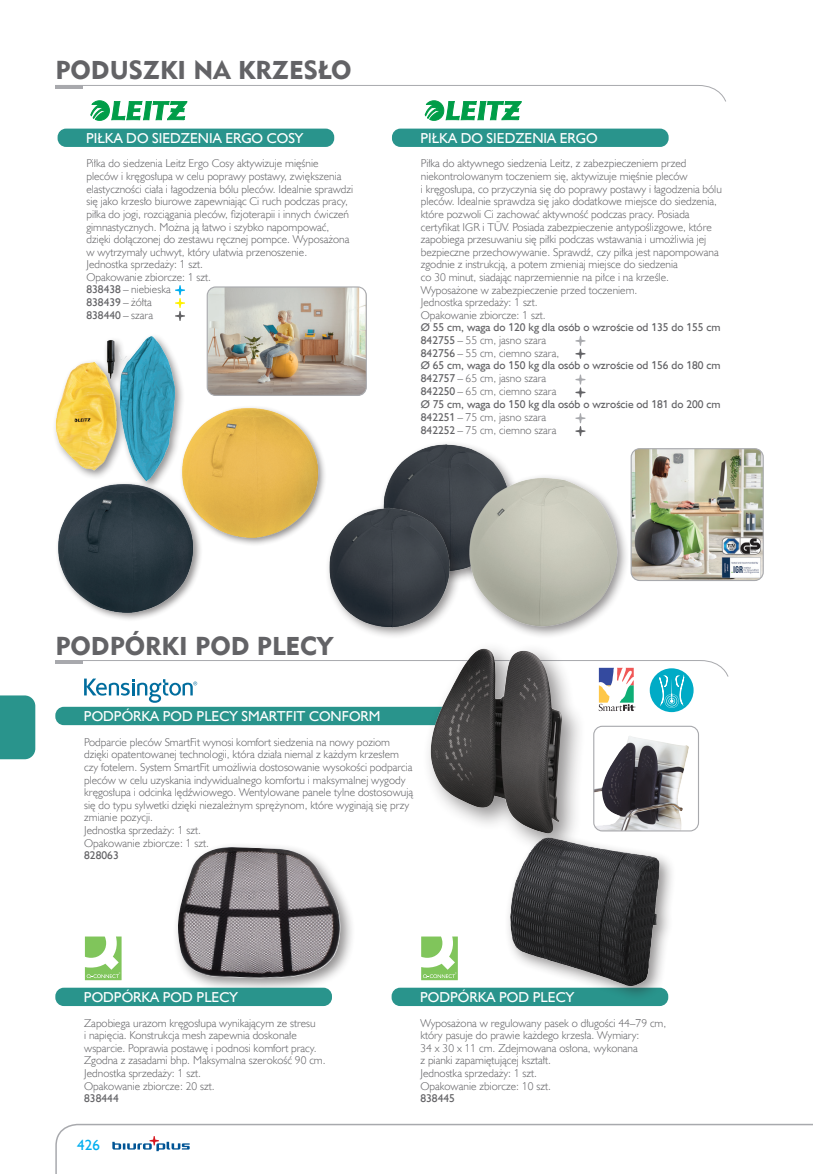
<style>
.page{position:relative;width:813px;height:1174px;background:#fff}
.page>*{position:absolute;margin:0;border:0;box-sizing:border-box;transform-origin:0 0}
.Rozdziały_nie_do_spisu{font:25.65px "Geometric 415 Blk EU";color:#636366}
.SPIS_TRŚCI_OK{font:25.65px "Geometric 415 Blk EU";color:#636366}
.t1{font:15px "Humanst 521 EU";color:#00aeef}
.Nazwa_modułu_A{font:14.4px "Humanst 521 EU";color:#fff}
.opis_produktów{font:11.4px/12.6px "Humanst 521 Lt EU";color:#636366}
.opis_produktów-2{font:11.4px "Humanst 521 EU";color:#636366}
.s1{font-family:"Humanst 521 EU"}
.s2{font-family:"Humanst 521 Lt EU"}
</style>
<div class="page">
<svg style="left:55px;top:1123px;width:757px;height:51px"></svg>
<svg style="left:112px;top:1136px;width:77px;height:15px"></svg>
<div style="left:0;top:695px;width:35px;height:64px;background:#29948c"></div>
<div style="left:58px;top:129px;width:276px;height:18px;background:#29948c;border-radius:9px"></div>
<svg style="left:175px;top:285px;width:10px;height:36px"></svg>
<img style="left:208px;top:287px;width:158px;height:108px">
<div style="left:206px;top:286px;width:160px;height:110px;border:1px solid #a8a9ad;border-radius:9px"></div>
<div style="left:55px;top:481px;width:147px;height:141px;background:#231f20;opacity:.5"></div>
<img style="left:55px;top:491px;width:142px;height:125px">
<div style="left:179px;top:405px;width:148px;height:141px;background:#231f20;opacity:.5"></div>
<img style="left:179px;top:406px;width:142px;height:134px">
<div style="left:52px;top:333px;width:133px;height:158px;background:#231f20;opacity:.5"></div>
<img style="left:52px;top:333px;width:125px;height:150px">
<div style="left:392px;top:129px;width:276px;height:18px;background:#29948c;border-radius:9px"></div>
<svg style="left:575px;top:336px;width:10px;height:23px"></svg>
<svg style="left:575px;top:374px;width:10px;height:23px"></svg>
<svg style="left:575px;top:413px;width:10px;height:23px"></svg>
<svg style="left:55px;top:85px;width:671px;height:36px"></svg>
<img style="left:632px;top:449px;width:130px;height:131px">
<div style="left:630px;top:448px;width:133px;height:133px;border:1px solid #a8a9ad;border-radius:9px"></div>
<img style="left:383px;top:443px;width:125px;height:131px">
<div style="left:325px;top:504px;width:136px;height:136px;background:#231f20;opacity:.5"></div>
<img style="left:327px;top:506px;width:125px;height:125px">
<div style="left:464px;top:473px;width:165px;height:166px;background:#231f20;opacity:.5"></div>
<img style="left:464px;top:472px;width:159px;height:159px">
<img style="left:593px;top:736px;width:95px;height:93px">
<div style="left:593px;top:725px;width:105px;height:106px;border:1px solid #a8a9ad;border-radius:9px"></div>
<svg style="left:55px;top:660px;width:673px;height:51px"></svg>
<div style="left:55px;top:707px;width:404px;height:18px;background:#29948c;border-radius:9px"></div>
<div style="left:172px;top:841px;width:183px;height:152px;background:#231f20;opacity:.5"></div>
<img style="left:177px;top:847px;width:169px;height:135px">
<div style="left:55px;top:987px;width:277px;height:19px;background:#29948c;border-radius:9px"></div>
<div style="left:391px;top:987px;width:277px;height:19px;background:#29948c;border-radius:9px"></div>
<svg style="left:85px;top:936px;width:36px;height:44px"></svg>
<svg style="left:421px;top:936px;width:36px;height:44px"></svg>
<div style="left:503px;top:831px;width:173px;height:171px;background:#29948c"></div>
<img style="left:493px;top:828px;width:187px;height:168px">
<div style="left:421px;top:640px;width:165px;height:217px;background:#231f20;opacity:.5"></div>
<img style="left:430px;top:648px;width:131px;height:186px">
<p class="Rozdziały_nie_do_spisu" style="left:55px;top:54px;width:297px">PODUSZKI NA KRZESŁO</p>
<p class="Nazwa_modułu_A" style="left:86px;top:129px;width:219px">PIŁKA DO SIEDZENIA ERGO COSY</p>
<p class="opis_produktów" style="left:86px;top:157px;width:268px">Piłka do siedzenia Leitz Ergo Cosy aktywizuje mięśnie pleców i kręgosłupa w celu poprawy postawy, zwiększenia elastyczności ciała i łagodzenia bólu pleców. Idealnie sprawdzi się jako krzesło biurowe zapewniając Ci ruch podczas pracy, piłka do jogi, rozciągania pleców, fizjoterapii i innych ćwiczeń gimnastycznych. Można ją łatwo i szybko napompować, dzięki dołączonej do zestawu ręcznej pompce. Wyposażona w wytrzymały uchwyt, który ułatwia przenoszenie.</p>
<p class="opis_produktów" style="left:86px;top:258px;width:118px">Jednostka sprzedaży: 1 szt.</p>
<p class="opis_produktów" style="left:86px;top:270px;width:126px">Opakowanie zbiorcze: 1 szt.</p>
<p class="opis_produktów" style="left:86px;top:282px;width:86px"><span class="s1">838438</span> – niebieska</p>
<p class="opis_produktów-2" style="left:86px;top:295px;width:67px">838439 <span class="s2">– żółta</span></p>
<p class="opis_produktów-2" style="left:86px;top:308px;width:68px">838440 <span class="s2">– szara</span></p>
<p class="Nazwa_modułu_A" style="left:420px;top:129px;width:178px">PIŁKA DO SIEDZENIA ERGO</p>
<p class="opis_produktów" style="left:420px;top:157px;width:302px">Piłka do aktywnego siedzenia Leitz, z zabezpieczeniem przed niekontrolowanym toczeniem się, aktywizuje mięśnie pleców<br>i kręgosłupa, co przyczynia się do poprawy postawy i łagodzenia bólu pleców. Idealnie sprawdza się jako dodatkowe miejsce do siedzenia, które pozwoli Ci zachować aktywność podczas pracy. Posiada certyfikat IGR i TÜV. Posiada zabezpieczenie antypoślizgowe, które zapobiega przesuwaniu się piłki podczas wstawania i umożliwia jej bezpieczne przechowywanie. Sprawdź, czy piłka jest napompowana zgodnie z instrukcją, a potem zmieniaj miejsce do siedzenia<br>co 30 minut, siadając naprzemiennie na piłce i na krześle.<br>Wyposażone w zabezpieczenie przed toczeniem.</p>
<p class="opis_produktów" style="left:420px;top:296px;width:118px">Jednostka sprzedaży: 1 szt.</p>
<p class="opis_produktów" style="left:420px;top:308px;width:126px">Opakowanie zbiorcze: 1 szt.</p>
<p class="opis_produktów-2" style="left:420px;top:320px;width:301px">Ø 55 cm, waga do 120 kg dla osób o wzroście od 135 do 155 cm</p>
<p class="opis_produktów" style="left:420px;top:333px;width:127px"><span class="s1">842755</span> – 55 cm, jasno szara</p>
<p class="opis_produktów" style="left:420px;top:346px;width:140px"><span class="s1">842756</span> – 55 cm, ciemno szara,</p>
<p class="opis_produktów-2" style="left:420px;top:358px;width:301px">Ø 65 cm, waga do 150 kg dla osób o wzroście od 156 do 180 cm</p>
<p class="opis_produktów" style="left:420px;top:372px;width:127px"><span class="s1">842757</span> – 65 cm, jasno szara</p>
<p class="opis_produktów" style="left:420px;top:385px;width:137px"><span class="s1">842250</span> – 65 cm, ciemno szara</p>
<p class="opis_produktów-2" style="left:420px;top:397px;width:301px">Ø 75 cm, waga do 150 kg dla osób o wzroście od 181 do 200 cm</p>
<p class="opis_produktów" style="left:420px;top:411px;width:127px"><span class="s1">842251</span> – 75 cm, jasno szara</p>
<p class="opis_produktów" style="left:420px;top:423px;width:137px"><span class="s1">842252</span> – 75 cm, ciemno szara</p>
<p class="SPIS_TRŚCI_OK" style="left:55px;top:630px;width:279px">PODPÓRKI POD PLECY</p>
<p class="Nazwa_modułu_A" style="left:84px;top:707px;width:298px">PODPÓRKA POD PLECY SMARTFIT CONFORM</p>
<p class="opis_produktów" style="left:84px;top:735px;width:330px">Podparcie pleców SmartFit wynosi komfort siedzenia na nowy poziom dzięki opatentowanej technologii, która działa niemal z każdym krzesłem czy fotelem. System SmartFit umożliwia dostosowanie wysokości podparcia pleców w celu uzyskania indywidualnego komfortu i maksymalnej wygody kręgosłupa i odcinka lędźwiowego. Wentylowane panele tylne dostosowują się do typu sylwetki dzięki niezależnym sprężynom, które wyginają się przy zmianie pozycji.</p>
<p class="opis_produktów" style="left:84px;top:823px;width:118px">Jednostka sprzedaży: 1 szt.</p>
<p class="opis_produktów" style="left:84px;top:836px;width:126px">Opakowanie zbiorcze: 1 szt.</p>
<p class="opis_produktów-2" style="left:84px;top:847px;width:36px">828063</p>
<p class="Nazwa_modułu_A" style="left:84px;top:988px;width:155px">PODPÓRKA POD PLECY</p>
<p class="opis_produktów" style="left:84px;top:1016px;width:243px">Zapobiega urazom kręgosłupa wynikającym ze stresu<br>i napięcia. Konstrukcja mesh zapewnia doskonałe wsparcie. Poprawia postawę i podnosi komfort pracy.<br>Zgodna z zasadami bhp. Maksymalna szerokość 90 cm.</p>
<p class="opis_produktów" style="left:84px;top:1066px;width:118px">Jednostka sprzedaży: 1 szt.</p>
<p class="opis_produktów" style="left:84px;top:1079px;width:132px">Opakowanie zbiorcze: 20 szt.</p>
<p class="opis_produktów-2" style="left:84px;top:1090px;width:36px">838444</p>
<h2 class="t1" style="left:77px;top:1135px;width:24px">426</h2>
<p class="Nazwa_modułu_A" style="left:420px;top:988px;width:155px">PODPÓRKA POD PLECY</p>
<p class="opis_produktów" style="left:420px;top:1016px;width:247px">Wyposażona w regulowany pasek o długości 44–79 cm, który pasuje do prawie każdego krzesła. Wymiary:<br>34 x 30 x 11 cm. Zdejmowana osłona, wykonana<br>z pianki zapamiętującej kształt.</p>
<p class="opis_produktów" style="left:420px;top:1066px;width:118px">Jednostka sprzedaży: 1 szt.</p>
<p class="opis_produktów" style="left:420px;top:1079px;width:132px">Opakowanie zbiorcze: 10 szt.</p>
<p class="opis_produktów-2" style="left:420px;top:1090px;width:36px">838445</p>
</div>
